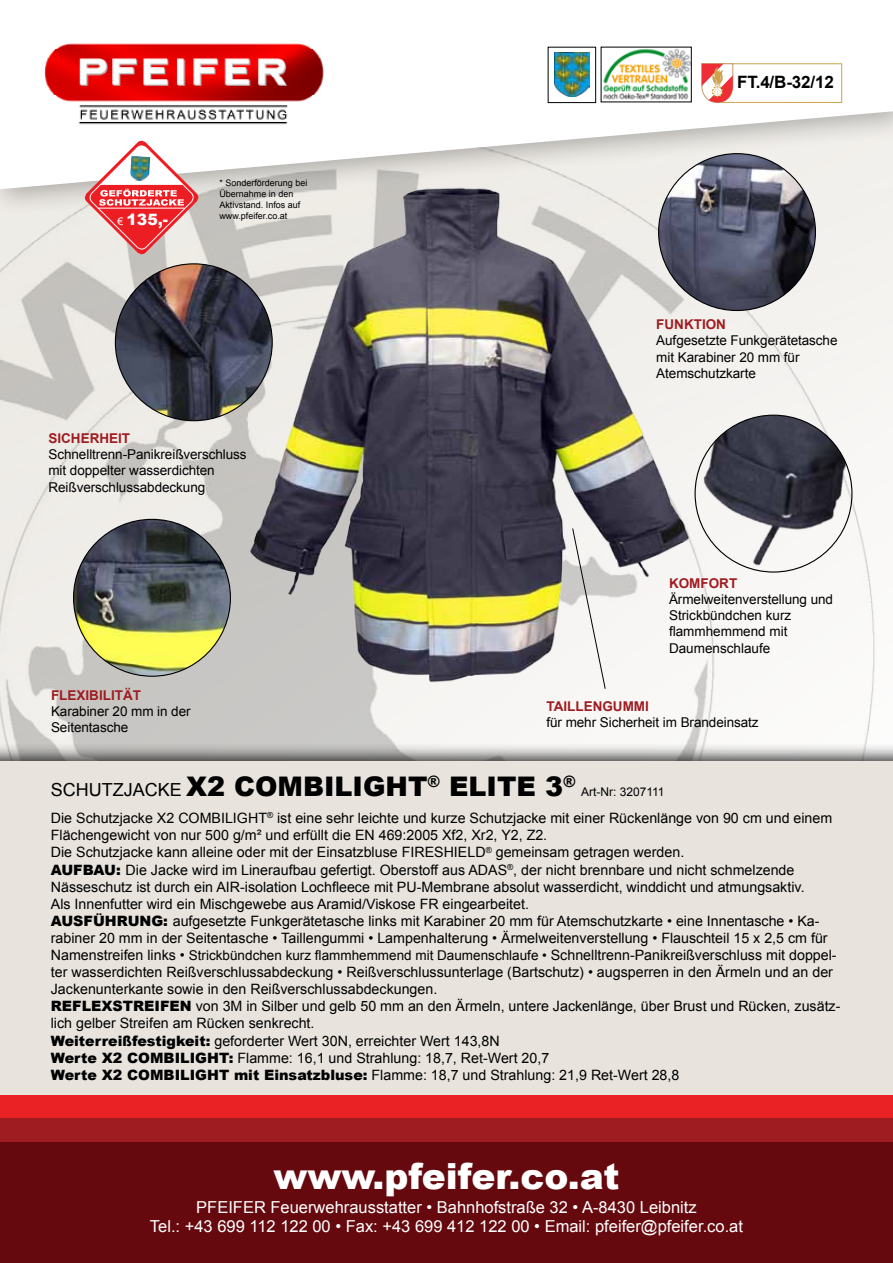
<style>
.page{position:relative;width:893px;height:1263px;background:#fff}
.page>*{position:absolute;margin:0;border:0;box-sizing:border-box;transform-origin:0 0}
.t1{font:900 36px "Arial";color:#fff}
.t2{font:900 27px "Arial";color:#000}
.t3{font:900 18px "Arial";color:#000}
.t4{font:700 17.1px "Arial";color:#000}
.t5{font:16.5px/19.5px "Arial";color:#fff;text-align:center}
.t6{font:900 15.6px "Arial";color:#fff}
.t7{font:14.25px/17.1px "Arial";color:#000}
.t8{font:13.5px/16.2px "Arial";letter-spacing:-.005em;color:#000}
.t9{font:700 13.5px "Arial";color:#9f1c20}
.t10{font:12px "Arial";color:#000}
.t11{font:9px/10.8px "Arial";color:#000}
.s1{font-weight:400;font-size:10.35px}
.s2{font-weight:400;font-size:18px}
.s3{font-weight:900}
.s4{font-size:13.5px}
</style>
<div class="page">
<img style="left:0;top:218px;width:893px;height:524px">
<img style="left:695px;top:415px;width:157px;height:157px;border-radius:78px">
<img style="left:115px;top:264px;width:157px;height:157px;border-radius:78px">
<img style="left:659px;top:154px;width:156px;height:156px;border-radius:78px">
<img style="left:74px;top:519px;width:156px;height:157px">
<div style="left:0;top:0;width:893px;height:218px;background:#000;opacity:.29"></div>
<svg style="left:0;top:0;width:893px;height:189px"></svg>
<img style="left:43px;top:40px;width:283px;height:87px">
<img style="left:244px;top:128px;width:461px;height:614px">
<svg style="left:83px;top:138px;width:118px;height:119px"></svg>
<img style="left:130px;top:156px;width:20px;height:25px">
<div style="left:0;top:742px;width:893px;height:366px;background:#000;opacity:.75"></div>
<div style="left:0;top:761px;width:893px;height:337px;background:#e8e4dd"></div>
<div style="left:0;top:1096px;width:893px;height:50px;background:#ea2125"></div>
<div style="left:0;top:1118px;width:893px;height:120px;background:#9f1c20"></div>
<div style="left:0;top:1142px;width:893px;height:121px;background:#65090e"></div>
<svg style="left:701px;top:63px;width:141px;height:40px"></svg>
<img style="left:603px;top:49px;width:87px;height:51px">
<img style="left:555px;top:52px;width:34px;height:44px">
<div style="left:548px;top:47px;width:48px;height:56px;border:1px solid #000"></div>
<svg style="left:572px;top:528px;width:34px;height:162px"></svg>
<p class="t6" style="left:117px;top:208px;width:52px"><span class="s1">€</span> 135,-</p>
<p class="t11" style="left:219px;top:178px;width:90px">* Sonderförderung bei<br>Übernahme in den<br>Aktivstand. Infos auf www.pfeifer.co.at</p>
<p class="t9" style="left:48px;top:429px;width:83px">SICHERHEIT</p>
<p class="t8" style="left:48px;top:446px;width:200px">Schnelltrenn-Panikreißverschluss mit doppelter wasserdichten<br>Reißverschlussabdeckung</p>
<p class="t9" style="left:51px;top:686px;width:92px">FLEXIBILITÄT</p>
<p class="t8" style="left:51px;top:703px;width:141px">Karabiner 20 mm in der<br>Seitentasche</p>
<p class="t4" style="left:737px;top:71px;width:98px">FT.4/B-32/12</p>
<p class="t9" style="left:656px;top:315px;width:71px">FUNKTION</p>
<p class="t8" style="left:656px;top:333px;width:183px">Aufgesetzte Funkgerätetasche mit Karabiner 20 mm für<br>Atemschutzkarte</p>
<p class="t9" style="left:669px;top:574px;width:70px">KOMFORT</p>
<p class="t8" style="left:669px;top:591px;width:166px">Ärmelweitenverstellung und<br>Strickbündchen kurz flammhemmend mit<br>Daumenschlaufe</p>
<p class="t9" style="left:546px;top:697px;width:26px">TAILLEN</p>
<p class="t9" style="left:602px;top:697px;width:21px">GUMMI</p>
<p class="t8" style="left:546px;top:714px;width:214px">für mehr Sicherheit im Brandeinsatz</p>
<h2 class="t2" style="left:51px;top:766px;width:435px"><span class="s2">Schutzjacke</span> X2 COMBILIGHT<sup>®</sup> Elite</h2>
<h2 class="t2" style="left:545px;top:766px;width:32px">3<sup>®</sup></h2>
<p class="t10" style="left:581px;top:783px;width:85px">Art-Nr: 3207111</p>
<p class="t7" style="left:51px;top:810px;width:791px">Die Schutzjacke X2 COMBILIGHT<sup>®</sup> ist eine sehr leichte und kurze Schutzjacke mit einer Rückenlänge von 90 cm und einem Flächengewicht von nur 500 g/m² und erfüllt die EN 469:2005 Xf2, Xr2, Y2, Z2.<br>Die Schutzjacke kann alleine oder mit der Einsatzbluse FIRESHIELD<sup>®</sup> gemeinsam getragen werden.<br><span class="s3">AUFBAU:</span> Die Jacke wird im Lineraufbau gefertigt. Oberstoff aus ADAS<sup>®</sup>, der nicht brennbare und nicht schmelzende Nässeschutz ist durch ein AIR-isolation Lochfleece mit PU-Membrane absolut wasserdicht, winddicht und atmungsaktiv.<br>Als Innenfutter wird ein Mischgewebe aus Aramid/Viskose FR eingearbeitet.<br><span class="s3">AUSFÜHRUNG:</span> aufgesetzte Funkgerätetasche links mit Karabiner 20 mm für Atemschutzkarte • eine Innentasche • Ka&shy;rabiner 20 mm in der Seitentasche • Taillengummi • Lampenhalterung • Ärmelweitenverstellung • Flauschteil 15 x 2,5 cm für Namenstreifen links • <span class="s4">Strickbündchen kurz flammhemmend mit Daumenschlaufe •</span> Schnelltrenn-Panikreißverschluss mit doppel&shy;ter wasserdichten Reißverschlussabdeckung • Reißverschlussunterlage (Bartschutz) • augsperren in den Ärmeln und an der Jackenunterkante sowie in den Reißverschlussabdeckungen.<br><span class="s3">REFLEXSTREIFEN</span> von 3M in Silber und gelb 50 mm an den Ärmeln, untere Jackenlänge, über Brust und Rücken, zusätz&shy;lich gelber Streifen am Rücken senkrecht.<br><span class="s3">Weiterreißfestigkeit:</span> geforderter Wert 30N, erreichter Wert 143,8N<br><span class="s3">Werte X2 COMBILIGHT:</span> Flamme: 16,1 und Strahlung: 18,7, Ret-Wert 20,7<br><span class="s3">Werte X2 COMBILIGHT mit Einsatzbluse:</span> Flamme: 18,7 und Strahlung: 21,9 Ret-Wert 28,8</p>
<p class="t3" style="left:557px;top:950px;width:297px">Die Schutzhose X2 Combilight</p>
<p class="t3" style="left:557px;top:993px;width:303px">über der Einsatzhose getragen</p>
<h1 class="t1" style="left:274px;top:1150px;width:347px">www.pfeifer.co.at</h1>
<p class="t5" style="left:150px;top:1197px;width:595px">PFEIFER Feuerwehrausstatter • Bahnhofstraße 32 • A-8430 Leibnitz<br>Tel.: +43 699 112 122 00 • Fax: +43 699 412 122 00 • Email: pfeifer@pfeifer.co.at</p>
</div>
